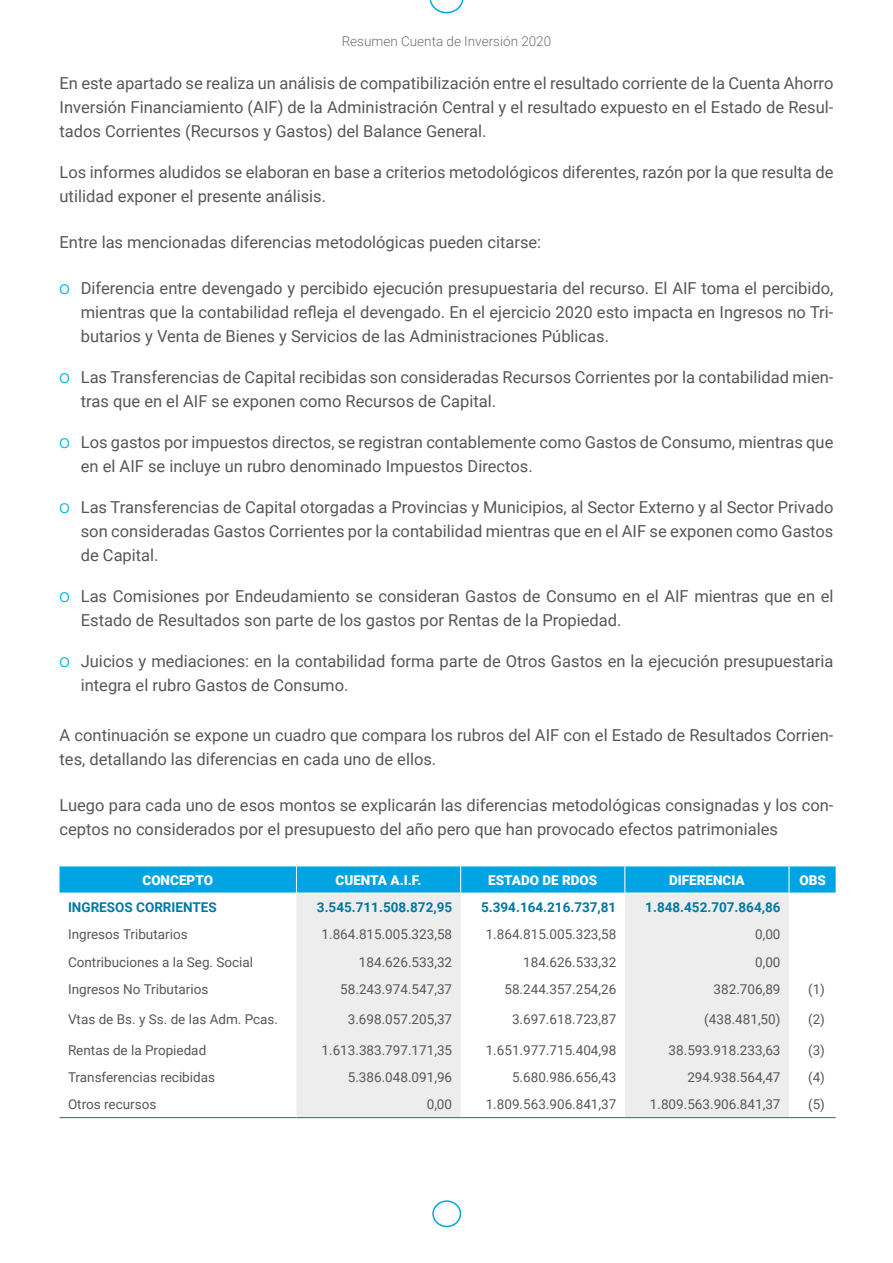
<style>
.page{position:relative;width:893px;height:1263px;background:#fff}
.page>*{position:absolute;margin:0;border:0;box-sizing:border-box;transform-origin:0 0}
.t1{font:16.5px/24px "Roboto";color:#575756}
.t2{font:13.5px "Roboto";color:#575756}
.t3{font:700 13.5px "Roboto";color:#0078a3}
.t4{font:900 13.5px "Roboto";color:#fff}
.t5{font:300 13.5px "Roboto";color:#706f6f}
.s1{font-family:"Helvetica Neue LT Std";font-size:13.5px;color:#00b5ea}
</style>
<div class="page">
<div style="left:432px;top:1200px;width:29px;height:27px;border:2px solid #00a4e3;border-radius:50%"></div>
<svg style="left:429px;top:0;width:35px;height:13px"></svg>
<svg style="left:297px;top:894px;width:492px;height:223px;fill:#ededed"></svg>
<div style="left:60px;top:866px;width:776px;height:26px;background:#00a4e3"></div>
<hr style="left:60px;top:1117px;width:236px;height:1px;background:#0078a3">
<hr style="left:296px;top:1117px;width:165px;height:1px;background:#0078a3">
<hr style="left:461px;top:1117px;width:164px;height:1px;background:#0078a3">
<hr style="left:625px;top:1117px;width:164px;height:1px;background:#0078a3">
<hr style="left:789px;top:1117px;width:47px;height:1px;background:#0078a3">
<p class="t5" style="left:342px;top:31px;width:211px">Resumen Cuenta de Inversión 2020</p>
<p class="t1" style="left:60px;top:70px;width:775px;text-align:justify">En este apartado se realiza un análisis de compatibilización entre el resultado corriente de la Cuenta Ahorro Inversión Financiamiento (AIF) de la Administración Central y el resultado expuesto en el Estado de Resul&shy;tados Corrientes (Recursos y Gastos) del Balance General.</p>
<p class="t1" style="left:60px;top:159px;width:775px">Los informes aludidos se elaboran en base a criterios metodológicos diferentes, razón por la que resulta de utilidad exponer el presente análisis.</p>
<p class="t1" style="left:60px;top:229px;width:483px">Entre las mencionadas diferencias metodológicas pueden citarse:</p>
<p class="t1" style="left:81px;top:275px;width:754px;text-align:justify;text-indent:-21px"><span class="s1">O</span> Diferencia entre devengado y percibido ejecución presupuestaria del recurso. El AIF toma el percibido, mientras que la contabilidad refleja el devengado. En el ejercicio 2020 esto impacta en Ingresos no Tri&shy;butarios y Venta de Bienes y Servicios de las Administraciones Públicas.</p>
<p class="t1" style="left:81px;top:364px;width:754px;text-indent:-21px"><span class="s1">O</span> Las Transferencias de Capital recibidas son consideradas Recursos Corrientes por la contabilidad mien&shy;tras que en el AIF se exponen como Recursos de Capital.</p>
<p class="t1" style="left:81px;top:429px;width:754px;text-indent:-21px"><span class="s1">O</span> Los gastos por impuestos directos, se registran contablemente como Gastos de Consumo, mientras que en el AIF se incluye un rubro denominado Impuestos Directos.</p>
<p class="t1" style="left:81px;top:494px;width:754px;text-align:justify;text-indent:-21px"><span class="s1">O</span> Las Transferencias de Capital otorgadas a Provincias y Municipios, al Sector Externo y al Sector Privado son consideradas Gastos Corrientes por la contabilidad mientras que en el AIF se exponen como Gastos de Capital.</p>
<p class="t1" style="left:81px;top:583px;width:754px;text-indent:-21px"><span class="s1">O</span> Las Comisiones por Endeudamiento se consideran Gastos de Consumo en el AIF mientras que en el<br>Estado de Resultados son parte de los gastos por Rentas de la Propiedad.</p>
<p class="t1" style="left:81px;top:648px;width:754px;text-indent:-21px"><span class="s1">O</span> Juicios y mediaciones: en la contabilidad forma parte de Otros Gastos en la ejecución presupuestaria integra el rubro Gastos de Consumo.</p>
<p class="t1" style="left:60px;top:722px;width:775px">A continuación se expone un cuadro que compara los rubros del AIF con el Estado de Resultados Corrien&shy;tes, detallando las diferencias en cada uno de ellos.</p>
<p class="t1" style="left:60px;top:792px;width:775px">Luego para cada uno de esos montos se explicarán las diferencias metodológicas consignadas y los con&shy;ceptos no considerados por el presupuesto del año pero que han provocado efectos patrimoniales</p>
<p class="t4" style="left:142px;top:870px;width:72px">CONCEPTO</p>
<p class="t4" style="left:336px;top:870px;width:88px">CUENTA A.I.F.</p>
<p class="t4" style="left:488px;top:870px;width:111px">ESTADO DE RDOS</p>
<p class="t4" style="left:669px;top:870px;width:77px">DIFERENCIA</p>
<p class="t4" style="left:799px;top:870px;width:28px">OBS</p>
<p class="t3" style="left:68px;top:898px;width:150px">INGRESOS CORRIENTES</p>
<p class="t3" style="left:317px;top:898px;width:137px">3.545.711.508.872,95</p>
<p class="t3" style="left:481px;top:898px;width:137px">5.394.164.216.737,81</p>
<p class="t3" style="left:645px;top:898px;width:137px">1.848.452.707.864,86</p>
<p class="t2" style="left:68px;top:925px;width:121px">Ingresos Tributarios</p>
<p class="t2" style="left:322px;top:925px;width:132px">1.864.815.005.323,58</p>
<p class="t2" style="left:486px;top:925px;width:132px">1.864.815.005.323,58</p>
<p class="t2" style="left:755px;top:925px;width:27px">0,00</p>
<p class="t2" style="left:68px;top:952px;width:187px">Contribuciones a la Seg. Social</p>
<p class="t2" style="left:359px;top:952px;width:95px">184.626.533,32</p>
<p class="t2" style="left:523px;top:952px;width:95px">184.626.533,32</p>
<p class="t2" style="left:755px;top:952px;width:27px">0,00</p>
<p class="t2" style="left:68px;top:979px;width:142px">Ingresos No Tributarios</p>
<p class="t2" style="left:340px;top:979px;width:113px">58.243.974.547,37</p>
<p class="t2" style="left:504px;top:979px;width:113px">58.244.357.254,26</p>
<p class="t2" style="left:714px;top:979px;width:68px">382.706,89</p>
<p class="t2" style="left:808px;top:979px;width:18px">(1)</p>
<p class="t2" style="left:68px;top:1010px;width:212px">Vtas de Bs. y Ss. de las Adm. Pcas.</p>
<p class="t2" style="left:348px;top:1010px;width:106px">3.698.057.205,37</p>
<p class="t2" style="left:512px;top:1010px;width:106px">3.697.618.723,87</p>
<p class="t2" style="left:704px;top:1010px;width:78px">(438.481,50)</p>
<p class="t2" style="left:808px;top:1010px;width:18px">(2)</p>
<p class="t2" style="left:68px;top:1040px;width:140px">Rentas de la Propiedad</p>
<p class="t2" style="left:322px;top:1040px;width:132px">1.613.383.797.171,35</p>
<p class="t2" style="left:486px;top:1040px;width:132px">1.651.977.715.404,98</p>
<p class="t2" style="left:669px;top:1040px;width:113px">38.593.918.233,63</p>
<p class="t2" style="left:808px;top:1040px;width:18px">(3)</p>
<p class="t2" style="left:68px;top:1068px;width:149px">Transferencias recibidas</p>
<p class="t2" style="left:348px;top:1068px;width:106px">5.386.048.091,96</p>
<p class="t2" style="left:512px;top:1068px;width:106px">5.680.986.656,43</p>
<p class="t2" style="left:687px;top:1068px;width:95px">294.938.564,47</p>
<p class="t2" style="left:808px;top:1068px;width:18px">(4)</p>
<p class="t2" style="left:68px;top:1095px;width:90px">Otros recursos</p>
<p class="t2" style="left:427px;top:1095px;width:27px">0,00</p>
<p class="t2" style="left:486px;top:1095px;width:132px">1.809.563.906.841,37</p>
<p class="t2" style="left:650px;top:1095px;width:132px">1.809.563.906.841,37</p>
<p class="t2" style="left:808px;top:1095px;width:18px">(5)</p>
</div>
